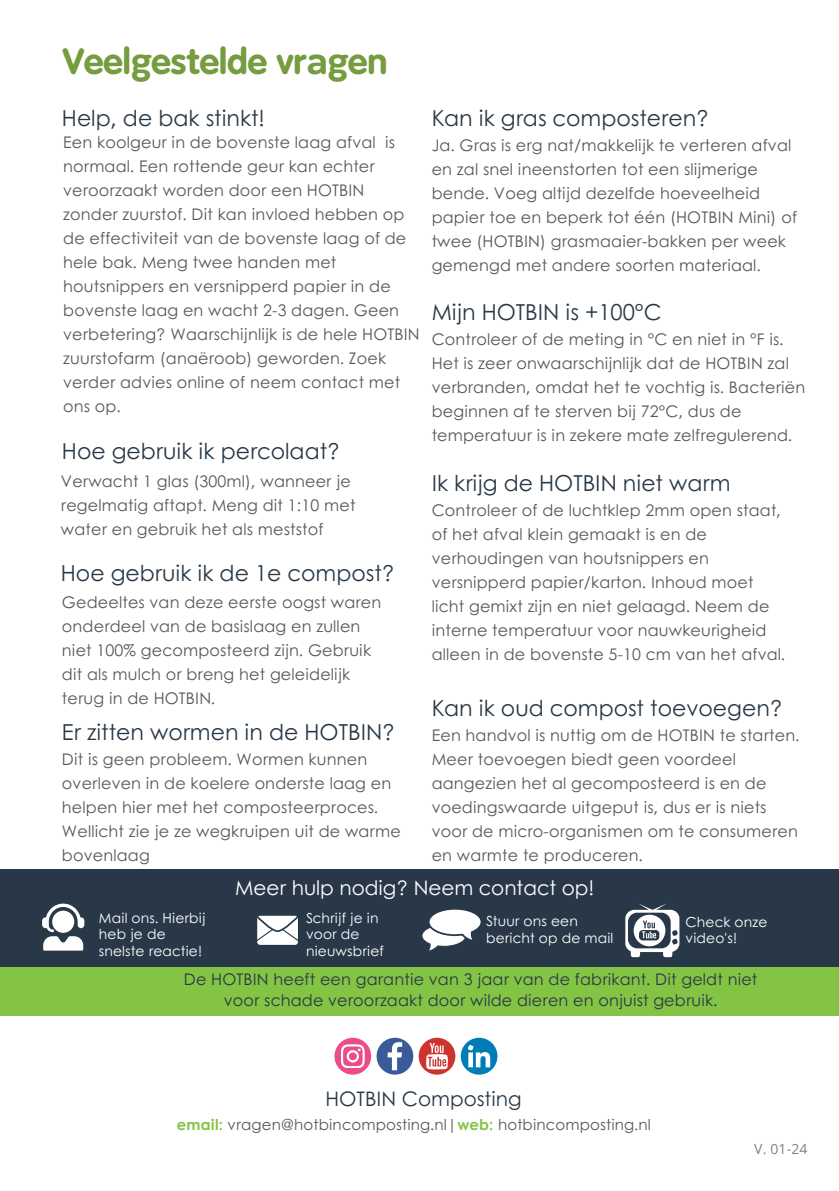
<style>
.page{position:relative;width:839px;height:1191px;background:#fff}
.page>*{position:absolute;margin:0;border:0;box-sizing:border-box;transform-origin:0 0}
.t1{font:700 36px "Tate";color:#759c3f}
.t2{font:22px "Century Gothic";color:#283847}
.t3{font:20px "Century Gothic";color:#fff}
.t4{font:20px "Century Gothic";color:#283847}
.t5{font:16px/24px "Century Gothic";letter-spacing:.01em;color:#58585a}
.t6{font:16px/21.4px "Century Gothic";letter-spacing:.01em;color:#283847;text-align:center}
.t7{font:15px "Century Gothic";letter-spacing:.01em;color:#58585a}
.t8{font:14px "Open Sans";color:#808285}
.t9{font:13.8px/16.2px "Century Gothic";letter-spacing:.01em;color:#fff}
.s1{font-weight:700;color:#84c445}
</style>
<div class="page">
<div style="left:418px;top:1038px;width:37px;height:37px;background:#cd342d;border-radius:50%"></div>
<svg style="left:426px;top:1043px;width:22px;height:26px"></svg>
<div style="left:460px;top:1038px;width:37px;height:37px;background:#007cb6;border-radius:50%"></div>
<svg style="left:468px;top:1045px;width:22px;height:22px"></svg>
<div style="left:376px;top:1038px;width:37px;height:37px;background:#3a5a9a;border-radius:50%"></div>
<svg style="left:387px;top:1042px;width:15px;height:28px"></svg>
<div style="left:334px;top:1038px;width:37px;height:37px;background:#ea4d89;border-radius:50%"></div>
<svg style="left:341px;top:1044px;width:24px;height:24px"></svg>
<div style="left:0;top:967px;width:838px;height:49px;background:#84c445"></div>
<div style="left:0;top:870px;width:838px;height:97px;background:#293848"></div>
<svg style="left:257px;top:915px;width:41px;height:30px"></svg>
<svg style="left:422px;top:909px;width:59px;height:42px"></svg>
<div style="left:625px;top:910px;width:54px;height:42px;background:#fff;border-radius:9px"></div>
<svg style="left:628px;top:904px;width:49px;height:53px"></svg>
<svg style="left:42px;top:904px;width:42px;height:46px"></svg>
<h2 class="t1" style="left:63px;top:40px;width:326px">Veelgestelde vragen</h2>
<h2 class="t2" style="left:62px;top:101px;width:205px">Help, de bak stinkt!</h2>
<h2 class="t5" style="left:63px;top:130px;width:358px">Een koolgeur in de bovenste laag afval is normaal. Een rottende geur kan echter veroorzaakt worden door een HOTBIN zonder zuurstof. Dit kan invloed hebben op de effectiviteit van de bovenste laag of de hele bak. Meng twee handen met houtsnippers en versnipperd papier in de bovenste laag en wacht 2-3 dagen. Geen verbetering? Waarschijnlijk is de hele HOTBIN zuurstofarm (anaëroob) geworden. Zoek verder advies online of neem contact met ons op.</h2>
<h2 class="t2" style="left:62px;top:435px;width:280px">Hoe gebruik ik percolaat?</h2>
<h3 class="t5" style="left:61px;top:469px;width:296px">Verwacht 1 glas (300ml), wanneer je regelmatig aftapt. Meng dit 1:10 met water en gebruik het als meststof</h3>
<h1 class="t2" style="left:61px;top:556px;width:335px">Hoe gebruik ik de 1e compost?</h1>
<h2 class="t5" style="left:62px;top:590px;width:321px">Gedeeltes van deze eerste oogst waren onderdeel van de basislaag en zullen niet 100% gecomposteerd zijn. Gebruik dit als mulch or breng het geleidelijk terug in de HOTBIN.</h2>
<h3 class="t2" style="left:62px;top:716px;width:335px">Er zitten wormen in de HOTBIN?</h3>
<h3 class="t5" style="left:62px;top:747px;width:340px">Dit is geen probleem. Wormen kunnen overleven in de koelere onderste laag en helpen hier met het composteerproces.<br>Wellicht zie je ze wegkruipen uit de warme bovenlaag</h3>
<h2 class="t2" style="left:431px;top:101px;width:279px">Kan ik gras composteren?</h2>
<h3 class="t5" style="left:431px;top:132px;width:367px">Ja. Gras is erg nat/makkelijk te verteren afval en zal snel ineenstorten tot een slijmerige bende. Voeg altijd dezelfde hoeveelheid papier toe en beperk tot één (HOTBIN Mini) of twee (HOTBIN) grasmaaier-bakken per week gemengd met andere soorten materiaal.</h3>
<h3 class="t2" style="left:431px;top:295px;width:231px">Mijn HOTBIN is +100°C</h3>
<h3 class="t5" style="left:431px;top:326px;width:375px">Controleer of de meting in °C en niet in °F is.<br>Het is zeer onwaarschijnlijk dat de HOTBIN zal verbranden, omdat het te vochtig is. Bacteriën beginnen af te sterven bij 72°C, dus de temperatuur is in zekere mate zelfregulerend.</h3>
<h2 class="t2" style="left:431px;top:466px;width:300px">Ik krijg de HOTBIN niet warm</h2>
<h2 class="t5" style="left:431px;top:497px;width:355px">Controleer of de luchtklep 2mm open staat, of het afval klein gemaakt is en de verhoudingen van houtsnippers en versnipperd papier/karton. Inhoud moet licht gemixt zijn en niet gelaagd. Neem de interne temperatuur voor nauwkeurigheid alleen in de bovenste 5-10 cm van het afval.</h2>
<h3 class="t2" style="left:431px;top:692px;width:352px">Kan ik oud compost toevoegen?</h3>
<h2 class="t5" style="left:431px;top:723px;width:369px">Een handvol is nuttig om de HOTBIN te starten.<br>Meer toevoegen biedt geen voordeel aangezien het al gecomposteerd is en de voedingswaarde uitgeput is, dus er is niets voor de micro-organismen om te consumeren en warmte te produceren.</h2>
<p class="t9" style="left:99px;top:909px;width:108px">Mail ons. Hierbij heb je de snelste reactie!</p>
<p class="t3" style="left:235px;top:872px;width:360px">Meer hulp nodig? Neem contact op!</p>
<p class="t9" style="left:306px;top:909px;width:79px">Schrijf je in voor de nieuwsbrief</p>
<p class="t9" style="left:486px;top:913px;width:129px">Stuur ons een bericht op de mail</p>
<h3 class="t9" style="left:685px;top:913px;width:83px">Check onze video's!</h3>
<h3 class="t6" style="left:184px;top:968px;width:575px">De HOTBIN heeft een garantie van 3 jaar van de fabrikant. Dit geldt niet voor schade veroorzaakt door wilde dieren en onjuist gebruik.</h3>
<p class="t4" style="left:325px;top:1084px;width:197px">HOTBIN Composting</p>
<p class="t7" style="left:177px;top:1113px;width:475px"><span class="s1">email:</span> vragen@hotbincomposting.nl|<span class="s1">web:</span> hotbincomposting.nl</p>
<p class="t8" style="left:754px;top:1139px;width:55px">V. 01-24</p>
</div>
